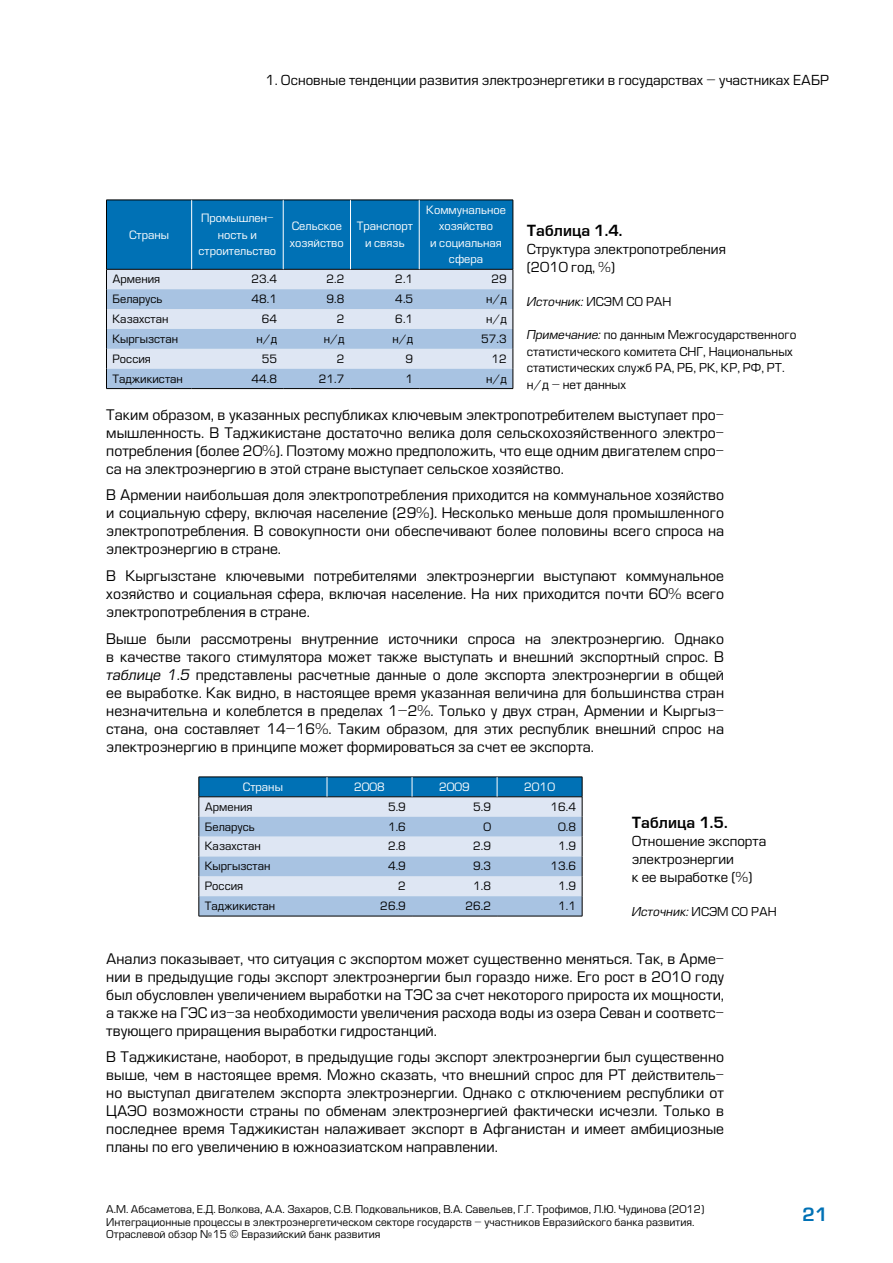
<style>
.page{position:relative;width:893px;height:1263px;background:#fff}
.page>*{position:absolute;margin:0;border:0;box-sizing:border-box;transform-origin:0 0}
.t1{font:18px "Europe Demi Normal";color:#0071b5}
.t2{font:15px "Europe Demi Normal";color:#000}
.t3{font:14.25px/18px "Europe";color:#000;text-align:justify}
.t4{font:13.5px/18px "Europe";color:#000}
.t5{font:12px/16.5px "Europe";color:#000}
.t6{font:italic 12px "Europe K";color:#000}
.t7{font:11.25px "Europe";color:#000}
.t8{font:11.25px/16.5px "Europe";color:#fff;text-align:center}
.t9{font:10.5px/12.6px "Europe";color:#000}
.s1{font-family:"Europe";font-style:normal}
.s2{font-family:"Europe K";font-style:italic}
</style>
<div class="page">
<svg style="left:106px;top:200px;width:408px;height:189px;background:#7aaed4"></svg>
<hr style="left:106px;top:388px;width:86px;height:1px;background:#000">
<hr style="left:192px;top:388px;width:91px;height:1px;background:#000">
<hr style="left:283px;top:388px;width:67px;height:1px;background:#000">
<hr style="left:350px;top:388px;width:69px;height:1px;background:#000">
<hr style="left:419px;top:388px;width:94px;height:1px;background:#000">
<hr style="left:191px;top:200px;width:1px;height:69px;background:#fff">
<hr style="left:283px;top:200px;width:1px;height:69px;background:#fff">
<hr style="left:350px;top:200px;width:1px;height:69px;background:#fff">
<hr style="left:419px;top:200px;width:1px;height:69px;background:#fff">
<hr style="left:199px;top:916px;width:128px;height:1px;background:#000">
<hr style="left:327px;top:916px;width:85px;height:1px;background:#000">
<hr style="left:412px;top:916px;width:85px;height:1px;background:#000">
<hr style="left:497px;top:916px;width:85px;height:1px;background:#000">
<svg style="left:199px;top:777px;width:384px;height:139px;background:#a6c3df"></svg>
<p class="t4" style="left:265px;top:71px;width:565px">1. Основные тенденции развития электроэнергетики в государствах – участниках ЕАБР</p>
<p class="t8" style="left:426px;top:202px;width:81px">Коммунальное хозяйство<br>и социальная сфера</p>
<p class="t8" style="left:199px;top:210px;width:79px">Промышлен&shy;ность и строительство</p>
<p class="t8" style="left:290px;top:218px;width:56px;text-align:left">Сельское хозяйство</p>
<p class="t8" style="left:357px;top:218px;width:58px">Транспорт и связь</p>
<p class="t2" style="left:527px;top:222px;width:97px">Таблица 1.4.</p>
<p class="t4" style="left:527px;top:240px;width:201px">Структура электропотребления (2010 год, %)</p>
<p class="t6" style="left:527px;top:295px;width:146px">Источник: <span class="s1">ИСЭМ СО РАН</span></p>
<p class="t5" style="left:527px;top:327px;width:271px"><span class="s2">Примечание:</span> по данным Межгосударственного статистического комитета СНГ, Национальных статистических служб РА, РБ, РК, КР, РФ, РТ. н/д – нет данных</p>
<p class="t8" style="left:129px;top:226px;width:42px">Страны</p>
<p class="t7" style="left:112px;top:273px;width:49px">Армения</p>
<p class="t7" style="left:251px;top:273px;width:27px">23.4</p>
<p class="t7" style="left:326px;top:273px;width:20px">2.2</p>
<p class="t7" style="left:395px;top:273px;width:19px">2.1</p>
<p class="t7" style="left:491px;top:273px;width:17px">29</p>
<p class="t7" style="left:112px;top:292px;width:52px">Беларусь</p>
<p class="t7" style="left:251px;top:292px;width:27px">48.1</p>
<p class="t7" style="left:326px;top:292px;width:20px">9.8</p>
<p class="t7" style="left:395px;top:292px;width:19px">4.5</p>
<p class="t7" style="left:486px;top:292px;width:22px">н/д</p>
<p class="t7" style="left:112px;top:312px;width:57px">Казахстан</p>
<p class="t7" style="left:262px;top:312px;width:17px">64</p>
<p class="t7" style="left:337px;top:312px;width:9px">2</p>
<p class="t7" style="left:395px;top:312px;width:19px">6.1</p>
<p class="t7" style="left:486px;top:312px;width:22px">н/д</p>
<p class="t7" style="left:112px;top:332px;width:67px">Кыргызстан</p>
<p class="t7" style="left:256px;top:332px;width:22px">н/д</p>
<p class="t7" style="left:324px;top:332px;width:22px">н/д</p>
<p class="t7" style="left:392px;top:332px;width:22px">н/д</p>
<p class="t7" style="left:481px;top:332px;width:27px">57.3</p>
<p class="t7" style="left:112px;top:352px;width:40px">Россия</p>
<p class="t7" style="left:262px;top:352px;width:17px">55</p>
<p class="t7" style="left:337px;top:352px;width:9px">2</p>
<p class="t7" style="left:405px;top:352px;width:9px">9</p>
<p class="t7" style="left:491px;top:352px;width:17px">12</p>
<p class="t7" style="left:112px;top:372px;width:72px">Таджикистан</p>
<p class="t7" style="left:251px;top:372px;width:27px">44.8</p>
<p class="t7" style="left:319px;top:372px;width:27px">21.7</p>
<p class="t7" style="left:405px;top:372px;width:9px">1</p>
<p class="t7" style="left:486px;top:372px;width:22px">н/д</p>
<p class="t3" style="left:106px;top:406px;width:619px">Таким образом, в указанных республиках ключевым электропотребителем выступает про&shy;мышленность. В Таджикистане достаточно велика доля сельскохозяйственного электро&shy;потребления (более 20%). Поэтому можно предположить, что еще одним двигателем спро&shy;са на электроэнергию в этой стране выступает сельское хозяйство.</p>
<p class="t3" style="left:106px;top:486px;width:619px">В Армении наибольшая доля электропотребления приходится на коммунальное хозяйство и социальную сферу, включая население (29%). Несколько меньше доля промышленного электропотребления. В совокупности они обеспечивают более половины всего спроса на электроэнергию в стране.</p>
<p class="t3" style="left:106px;top:567px;width:619px">В Кыргызстане ключевыми потребителями электроэнергии выступают коммунальное хозяйство и социальная сфера, включая население. На них приходится почти 60% всего электропотребления в стране.</p>
<p class="t3" style="left:106px;top:629px;width:619px">Выше были рассмотрены внутренние источники спроса на электроэнергию. Однако в качестве такого стимулятора может также выступать и внешний экспортный спрос. В <span class="s2">таблице 1.5</span> представлены расчетные данные о доле экспорта электроэнергии в общей ее выработке. Как видно, в настоящее время указанная величина для большинства стран незначительна и колеблется в пределах 1–2%. Только у двух стран, Армении и Кыргыз&shy;стана, она составляет 14–16%. Таким образом, для этих республик внешний спрос на электроэнергию в принципе может формироваться за счет ее экспорта.</p>
<p class="t8" style="left:243px;top:778px;width:42px">Страны</p>
<p class="t8" style="left:354px;top:778px;width:32px">2008</p>
<p class="t8" style="left:439px;top:778px;width:32px">2009</p>
<p class="t8" style="left:524px;top:778px;width:32px">2010</p>
<p class="t7" style="left:205px;top:800px;width:49px">Армения</p>
<p class="t7" style="left:388px;top:800px;width:19px">5.9</p>
<p class="t7" style="left:473px;top:800px;width:19px">5.9</p>
<p class="t7" style="left:550px;top:800px;width:27px">16.4</p>
<p class="t7" style="left:205px;top:820px;width:52px">Беларусь</p>
<p class="t7" style="left:388px;top:820px;width:19px">1.6</p>
<p class="t7" style="left:483px;top:820px;width:9px">0</p>
<p class="t7" style="left:558px;top:820px;width:19px">0.8</p>
<p class="t7" style="left:205px;top:840px;width:57px">Казахстан</p>
<p class="t7" style="left:388px;top:840px;width:20px">2.8</p>
<p class="t7" style="left:473px;top:840px;width:20px">2.9</p>
<p class="t7" style="left:558px;top:840px;width:19px">1.9</p>
<p class="t7" style="left:205px;top:860px;width:67px">Кыргызстан</p>
<p class="t7" style="left:388px;top:860px;width:20px">4.9</p>
<p class="t7" style="left:473px;top:860px;width:20px">9.3</p>
<p class="t7" style="left:550px;top:860px;width:27px">13.6</p>
<p class="t7" style="left:205px;top:879px;width:40px">Россия</p>
<p class="t7" style="left:398px;top:879px;width:9px">2</p>
<p class="t7" style="left:473px;top:879px;width:19px">1.8</p>
<p class="t7" style="left:558px;top:879px;width:19px">1.9</p>
<p class="t7" style="left:205px;top:899px;width:72px">Таджикистан</p>
<p class="t7" style="left:380px;top:899px;width:27px">26.9</p>
<p class="t7" style="left:465px;top:899px;width:27px">26.2</p>
<p class="t7" style="left:558px;top:899px;width:19px">1.1</p>
<p class="t2" style="left:632px;top:814px;width:97px">Таблица 1.5.</p>
<p class="t4" style="left:632px;top:832px;width:136px">Отношение экспорта электроэнергии<br>к ее выработке (%)</p>
<p class="t6" style="left:632px;top:905px;width:146px">Источник: <span class="s1">ИСЭМ СО РАН</span></p>
<p class="t3" style="left:106px;top:950px;width:619px">Анализ показывает, что ситуация с экспортом может существенно меняться. Так, в Арме&shy;нии в предыдущие годы экспорт электроэнергии был гораздо ниже. Его рост в 2010 году был обусловлен увеличением выработки на ТЭС за счет некоторого прироста их мощности, а также на ГЭС из-за необходимости увеличения расхода воды из озера Севан и соответс&shy;твующего приращения выработки гидростанций.</p>
<p class="t3" style="left:106px;top:1048px;width:619px">В Таджикистане, наоборот, в предыдущие годы экспорт электроэнергии был существенно выше, чем в настоящее время. Можно сказать, что внешний спрос для РТ действитель&shy;но выступал двигателем экспорта электроэнергии. Однако с отключением республики от ЦАЭО возможности страны по обменам электроэнергией фактически исчезли. Только в последнее время Таджикистан налаживает экспорт в Афганистан и имеет амбициозные планы по его увеличению в южноазиатском направлении.</p>
<p class="t9" style="left:106px;top:1203px;width:599px">А.М. Абсаметова, Е.Д. Волкова, А.А. Захаров, С.В. Подковальников, В.А. Савельев, Г.Г. Трофимов, Л.Ю. Чудинова (2012)<br>Интеграционные процессы в электроэнергетическом секторе государств – участников Евразийского банка развития.<br>Отраслевой обзор №15 © Евразийский банк развития</p>
<p class="t1" style="left:802px;top:1204px;width:27px">21</p>
</div>
